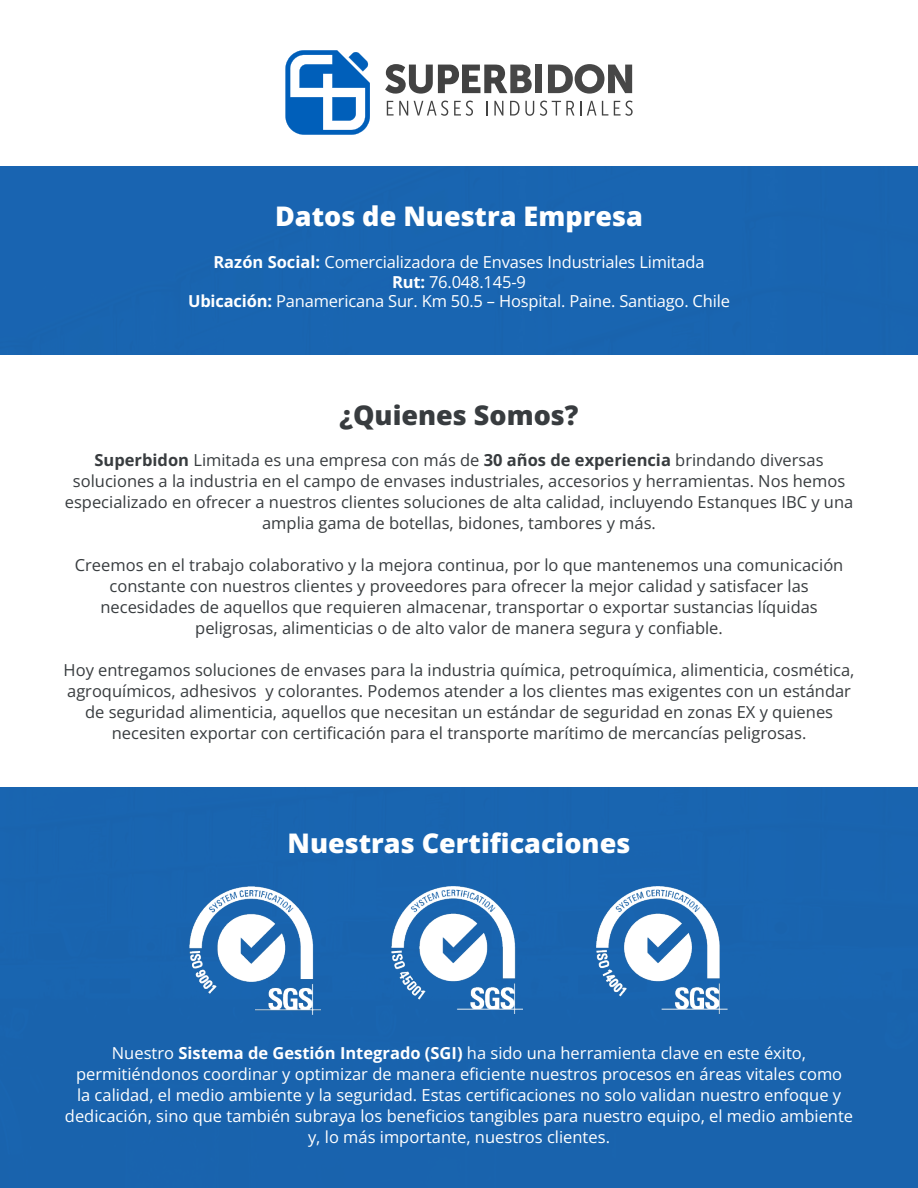
<style>
.page{position:relative;width:918px;height:1188px;background:#fff}
.page>*{position:absolute;margin:0;border:0;box-sizing:border-box;transform-origin:0 0}
.t1{font:800 27px "Open Sans";color:#fff}
.t2{font:800 27px "Open Sans";color:#383c3f}
.t3{font:16.5px/21px "Open Sans";color:#383c3f;text-align:center}
.t4{font:16.5px/21px "Open Sans";color:#fff;text-align:center}
.s1{font-weight:700}
</style>
<div class="page">
<div style="left:0;top:166px;width:918px;height:1022px;background:#1964b0"></div>
<div style="left:0;top:355px;width:918px;height:432px;background:#fff"></div>
<img style="left:597px;top:887px;width:130px;height:127px">
<img style="left:392px;top:887px;width:131px;height:127px">
<svg style="left:385px;top:64px;width:147px;height:30px"></svg>
<div style="left:535px;top:65px;width:7px;height:28px;background:#424242"></div>
<svg style="left:548px;top:64px;width:84px;height:30px"></svg>
<svg style="left:387px;top:101px;width:21px;height:15px"></svg>
<svg style="left:414px;top:101px;width:34px;height:15px"></svg>
<svg style="left:454px;top:101px;width:19px;height:15px"></svg>
<svg style="left:486px;top:101px;width:2px;height:15px"></svg>
<svg style="left:494px;top:101px;width:9px;height:15px"></svg>
<svg style="left:510px;top:101px;width:24px;height:15px"></svg>
<svg style="left:540px;top:101px;width:41px;height:15px"></svg>
<svg style="left:587px;top:101px;width:9px;height:15px"></svg>
<svg style="left:602px;top:101px;width:6px;height:15px"></svg>
<svg style="left:614px;top:101px;width:19px;height:15px"></svg>
<svg style="left:285px;top:50px;width:85px;height:85px"></svg>
<img style="left:189px;top:887px;width:131px;height:127px">
<p class="t1" style="left:275px;top:196px;width:369px">Datos de Nuestra Empresa</p>
<p class="t4" style="left:213px;top:251px;width:493px"><span class="s1">Razón Social:</span> Comercializadora de Envases Industriales Limitada</p>
<p class="t4" style="left:392px;top:271px;width:135px"><span class="s1">Rut:</span> 76.048.145-9</p>
<p class="t4" style="left:188px;top:291px;width:543px"><span class="s1">Ubicación:</span> Panamericana Sur. Km 50.5 – Hospital. Paine. Santiago. Chile</p>
<p class="t2" style="left:339px;top:395px;width:241px">¿Quienes Somos?</p>
<p class="t3" style="left:65px;top:449px;width:790px"><span class="s1">Superbidon</span> Limitada es una empresa con más de <span class="s1">30 años de experiencia</span> brindando diversas soluciones a la industria en el campo de envases industriales, accesorios y herramientas. Nos hemos especializado en ofrecer a nuestros clientes soluciones de alta calidad, incluyendo Estanques IBC y una amplia gama de botellas, bidones, tambores y más.</p>
<p class="t3" style="left:75px;top:554px;width:770px">Creemos en el trabajo colaborativo y la mejora continua, por lo que mantenemos una comunicación constante con nuestros clientes y proveedores para ofrecer la mejor calidad y satisfacer las necesidades de aquellos que requieren almacenar, transportar o exportar sustancias líquidas peligrosas, alimenticias o de alto valor de manera segura y confiable.</p>
<p class="t3" style="left:64px;top:659px;width:792px">Hoy entregamos soluciones de envases para la industria química, petroquímica, alimenticia, cosmética, agroquímicos, adhesivos y colorantes. Podemos atender a los clientes mas exigentes con un estándar de seguridad alimenticia, aquellos que necesitan un estándar de seguridad en zonas EX y quienes necesiten exportar con certificación para el transporte marítimo de mercancías peligrosas.</p>
<p class="t1" style="left:288px;top:823px;width:344px">Nuestras Certificaciones</p>
<p class="t4" style="left:65px;top:1042px;width:790px">Nuestro <span class="s1">Sistema de Gestión Integrado (SGI)</span> ha sido una herramienta clave en este éxito, permitiéndonos coordinar y optimizar de manera eficiente nuestros procesos en áreas vitales como<br>la calidad, el medio ambiente y la seguridad. Estas certificaciones no solo validan nuestro enfoque y dedicación, sino que también subraya los beneficios tangibles para nuestro equipo, el medio ambiente y, lo más importante, nuestros clientes.</p>
</div>
